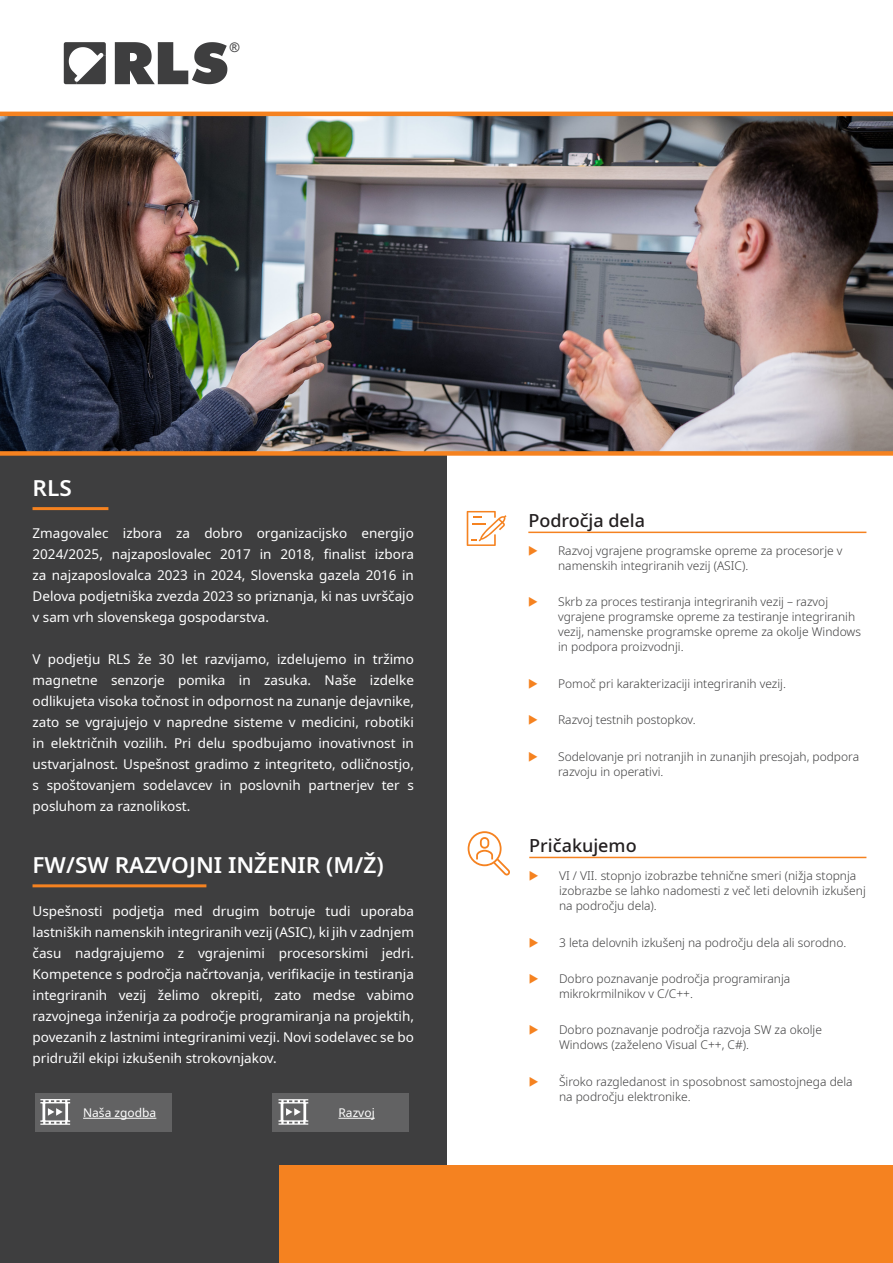
<style>
.page{position:relative;width:893px;height:1263px;background:#fff}
.page>*{position:absolute;margin:0;border:0;box-sizing:border-box;transform-origin:0 0}
.Naslov{font:600 22.5px "Noto Sans";color:#fff}
.p_H3{font:500 18px "Noto Sans";color:#231f20}
.p_body-introduction{font:13.5px/21px "Noto Sans";color:#fff;text-align:justify}
.t1{font:13.2px "Arial";color:#3e3e3f}
.t2{font:300 12px/15px "Noto Sans";color:#3e3e3f}
.jj{font:12px "Noto Sans";color:#fff}
</style>
<div class="page">
<img style="left:0;top:116px;width:893px;height:335px">
<div style="left:0;top:455px;width:446px;height:808px;background:#3e3e3f"></div>
<hr style="left:528px;top:532px;width:338px;height:1px;background:#f58220">
<svg style="left:467px;top:511px;width:40px;height:35px"></svg>
<hr style="left:529px;top:857px;width:337px;height:1px;background:#f58220">
<svg style="left:468px;top:831px;width:42px;height:44px"></svg>
<svg style="left:272px;top:1093px;width:137px;height:39px;background:#6c6c6d"></svg>
<div style="left:280px;top:1165px;width:613px;height:98px;background:#f58220"></div>
<hr style="left:33px;top:507px;width:75px;height:3px;background:#f58220">
<hr style="left:338px;top:1118px;width:37px;height:1px;background:#fff">
<svg style="left:35px;top:1093px;width:137px;height:39px;background:#6e6e6f"></svg>
<svg style="left:115px;top:42px;width:112px;height:42px"></svg>
<svg style="left:64px;top:42px;width:42px;height:42px"></svg>
<div style="left:0;top:451px;width:893px;height:5px;background:#f58220"></div>
<hr style="left:33px;top:884px;width:173px;height:3px;background:#f58220">
<hr style="left:0;top:112px;width:893px;height:4px;background:#f58220">
<p class="t1" style="left:230px;top:38px;width:11px">®</p>
<p class="Naslov" style="left:33px;top:472px;width:41px">RLS</p>
<p class="p_body-introduction" style="left:33px;top:523px;width:383px">Zmagovalec izbora za dobro organizacijsko energijo 2024/2025, najzaposlovalec 2017 in 2018, finalist izbora za najzaposlovalca 2023 in 2024, Slovenska gazela 2016 in Delova podjetniška zvezda 2023 so priznanja, ki nas uvrščajo v sam vrh slovenskega gospodarstva.</p>
<p class="p_body-introduction" style="left:33px;top:649px;width:383px">V podjetju RLS že 30 let razvijamo, izdelujemo in tržimo magnetne senzorje pomika in zasuka. Naše izdelke odlikujeta visoka točnost in odpornost na zunanje dejavnike, zato se vgrajujejo v napredne sisteme v medicini, robotiki in električnih vozilih. Pri delu spodbujamo inovativnost in ustvarjalnost. Uspešnost gradimo z integriteto, odličnostjo, s spoštovanjem sodelavcev in poslovnih partnerjev ter s posluhom za raznolikost.</p>
<p class="Naslov" style="left:33px;top:849px;width:353px">FW/SW RAZVOJNI INŽENIR (M/Ž)</p>
<p class="p_body-introduction" style="left:33px;top:901px;width:383px">Uspešnosti podjetja med drugim botruje tudi uporaba lastniških namenskih integriranih vezij (ASIC), ki jih v zadnjem času nadgrajujemo z vgrajenimi procesorskimi jedri.<br>Kompetence s področja načrtovanja, verifikacije in testiranja integriranih vezij želimo okrepiti, zato medse vabimo razvojnega inženirja za področje programiranja na projektih, povezanih z lastnimi integriranimi vezji. Novi sodelavec se bo pridružil ekipi izkušenih strokovnjakov.</p>
<p class="jj" style="left:83px;top:1104px;width:75px">Naša zgodba</p>
<p class="jj" style="left:338px;top:1104px;width:38px">Razvoj</p>
<p class="p_H3" style="left:528px;top:508px;width:118px">Področja dela</p>
<p class="t2" style="left:558px;top:543px;width:286px">Razvoj vgrajene programske opreme za procesorje v namenskih integriranih vezij (ASIC).</p>
<p class="t2" style="left:558px;top:595px;width:304px">Skrb za proces testiranja integriranih vezij – razvoj vgrajene programske opreme za testiranje integriranih vezij, namenske programske opreme za okolje Windows in podpora proizvodnji.</p>
<p class="t2" style="left:558px;top:676px;width:229px">Pomoč pri karakterizaciji integriranih vezij.</p>
<p class="t2" style="left:558px;top:713px;width:139px">Razvoj testnih postopkov.</p>
<p class="t2" style="left:558px;top:749px;width:303px">Sodelovanje pri notranjih in zunanjih presojah, podpora razvoju in operativi.</p>
<p class="p_H3" style="left:529px;top:833px;width:109px">Pričakujemo</p>
<p class="t2" style="left:559px;top:869px;width:308px">VI / VII. stopnjo izobrazbe tehnične smeri (nižja stopnja izobrazbe se lahko nadomesti z več leti delovnih izkušenj na področju dela).</p>
<p class="t2" style="left:559px;top:935px;width:289px">3 leta delovnih izkušenj na področju dela ali sorodno.</p>
<p class="t2" style="left:559px;top:971px;width:233px">Dobro poznavanje področja programiranja mikrokrmilnikov v C/C++.</p>
<p class="t2" style="left:559px;top:1023px;width:264px">Dobro poznavanje področja razvoja SW za okolje<br>Windows (zaželeno Visual C++, C#).</p>
<p class="t2" style="left:559px;top:1074px;width:295px">Široko razgledanost in sposobnost samostojnega dela na področju elektronike.</p>
</div>
